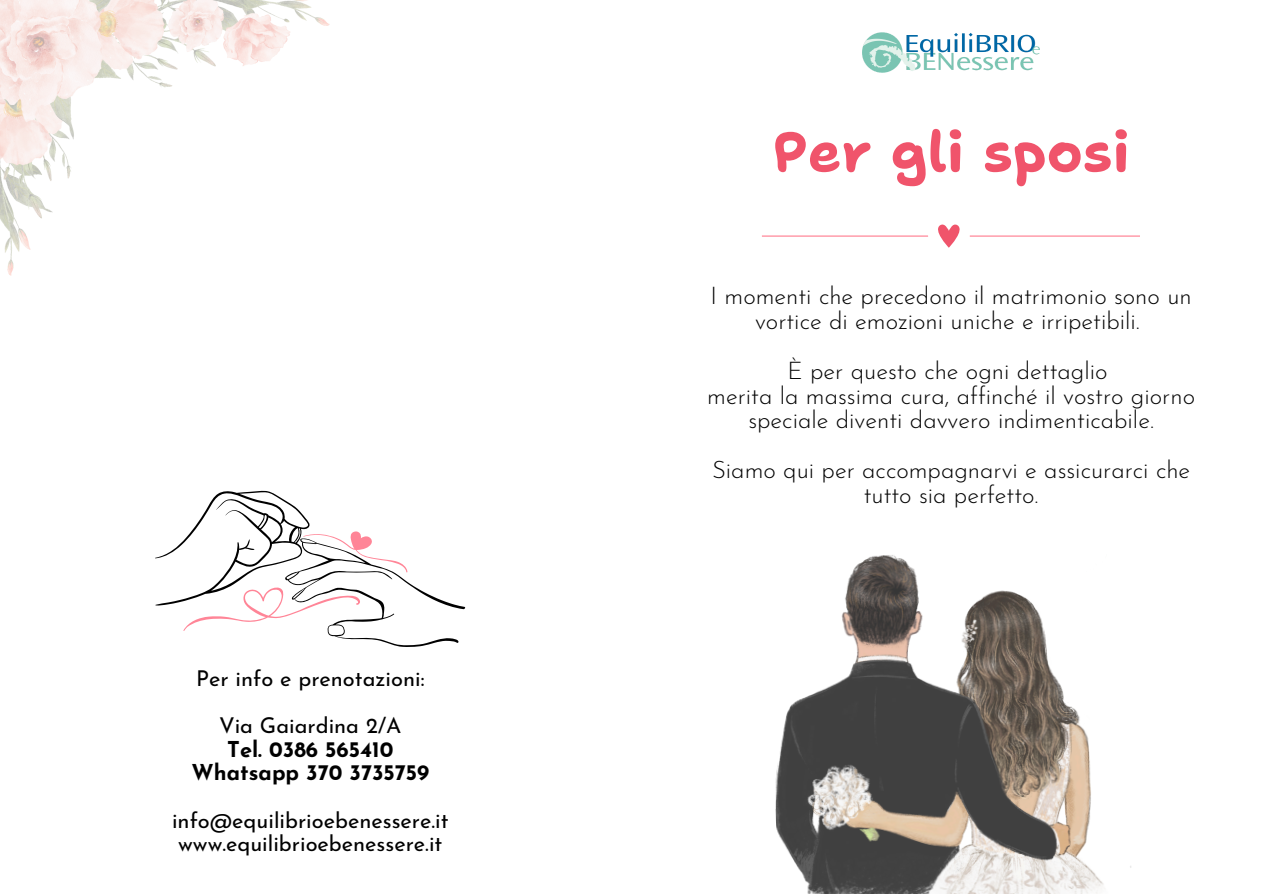
<style>
.page{position:relative;width:1263px;height:894px;background:#fff}
.page>*{position:absolute;margin:0;border:0;box-sizing:border-box;transform-origin:0 0}
.t1{font:700 56.1px "Shantell Sans";color:#f0546b}
.t2{font:300 24px/24.8px "Josefin Sans";color:#000;text-align:center}
.t3{font:21.75px "Josefin Sans";color:#000}
.t4{font:700 21.75px "Josefin Sans";color:#000}
</style>
<div class="page">
<img style="left:775px;top:555px;width:356px;height:338px">
<svg style="left:155px;top:490px;width:310px;height:157px"></svg>
<img style="left:0;top:0;width:329px;height:275px">
<img style="left:863px;top:33px;width:176px;height:39px">
<svg style="left:762px;top:224px;width:378px;height:23px"></svg>
<p class="t3" style="left:196px;top:669px;width:230px">Per info e prenotazioni:</p>
<p class="t3" style="left:219px;top:716px;width:184px">Via Gaiardina 2/A</p>
<p class="t4" style="left:227px;top:740px;width:168px">Tel. 0386 565410</p>
<p class="t4" style="left:192px;top:763px;width:239px">Whatsapp 370 3735759</p>
<p class="t3" style="left:172px;top:811px;width:278px">info@equilibrioebenessere.it</p>
<p class="t3" style="left:178px;top:834px;width:266px">www.equilibrioebenessere.it</p>
<p class="t1" style="left:773px;top:114px;width:353px">Per gli sposi</p>
<p class="t2" style="left:711px;top:286px;width:483px">I momenti che precedono il matrimonio sono un vortice di emozioni uniche e irripetibili.</p>
<p class="t2" style="left:787px;top:360px;width:322px">È per questo che ogni dettaglio</p>
<p class="t2" style="left:707px;top:385px;width:489px">merita la massima cura, affinché il vostro giorno speciale diventi davvero indimenticabile.</p>
<h1 class="t2" style="left:712px;top:459px;width:480px">Siamo qui per accompagnarvi e assicurarci che tutto sia perfetto.</h1>
</div>
